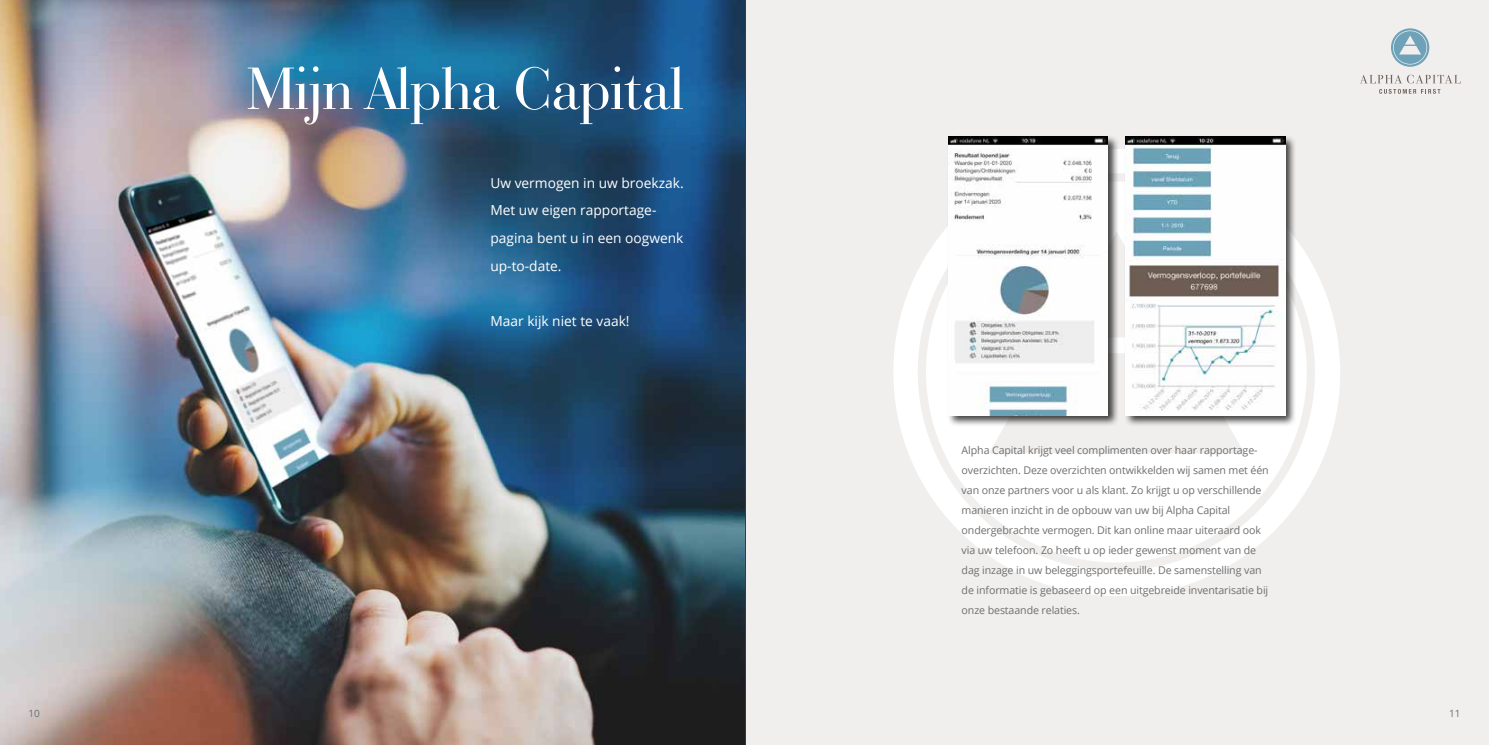
<style>
.page{position:relative;width:1489px;height:745px;background:#fff}
.page>*{position:absolute;margin:0;border:0;box-sizing:border-box;transform-origin:0 0}
.t1{font:62.5px "Bauer Bodoni BT";color:#fff}
.t2{font:13.75px/27.5px "Open Sans";color:#fff}
.t3{font:10.62px/20px "Open Sans";letter-spacing:-.01em;color:#706f6f}
.t4{font:10px "Open Sans";color:#706f6f}
</style>
<div class="page">
<div style="left:744px;top:0;width:744px;height:744px;background:#f0efed"></div>
<svg style="left:893px;top:149px;width:446px;height:446px;fill:#f0efed"></svg>
<svg style="left:926px;top:181px;width:380px;height:381px"></svg>
<img style="left:0;top:0;width:744px;height:744px">
<div style="left:946px;top:134px;width:173px;height:292px;background:#000;opacity:.75"></div>
<img style="left:948px;top:136px;width:159px;height:279px">
<div style="left:1123px;top:134px;width:173px;height:292px;background:#000;opacity:.75"></div>
<img style="left:1125px;top:136px;width:159px;height:279px">
<svg style="left:1359px;top:75px;width:101px;height:8px"></svg>
<svg style="left:1378px;top:89px;width:62px;height:5px"></svg>
<svg style="left:1390px;top:28px;width:39px;height:39px;background:#a3c2ce"></svg>
<h1 class="t1" style="left:247px;top:50px;width:438px">Mijn Alpha Capital</h1>
<p class="t2" style="left:490px;top:169px;width:195px">Uw vermogen in uw broekzak.<br>Met uw eigen rapportage&shy;pagina bent u in een oogwenk up-to-date.</p>
<p class="t2" style="left:490px;top:306px;width:141px">Maar kijk niet te vaak!</p>
<p class="t3" style="left:961px;top:439px;width:309px">Alpha Capital krijgt veel complimenten over haar rapportage&shy;overzichten. Deze overzichten ontwikkelden wij samen met één van onze partners voor u als klant. Zo krijgt u op verschillende manieren inzicht in de opbouw van uw bij Alpha Capital ondergebrachte vermogen. Dit kan online maar uiteraard ook via uw telefoon. Zo heeft u op ieder gewenst moment van de dag inzage in uw beleggingsportefeuille. De samenstelling van de informatie is gebaseerd op een uitgebreide inventarisatie bij onze bestaande relaties.</p>
<p class="t4" style="left:28px;top:705px;width:13px">10</p>
<p class="t4" style="left:1448px;top:705px;width:13px">11</p>
</div>
